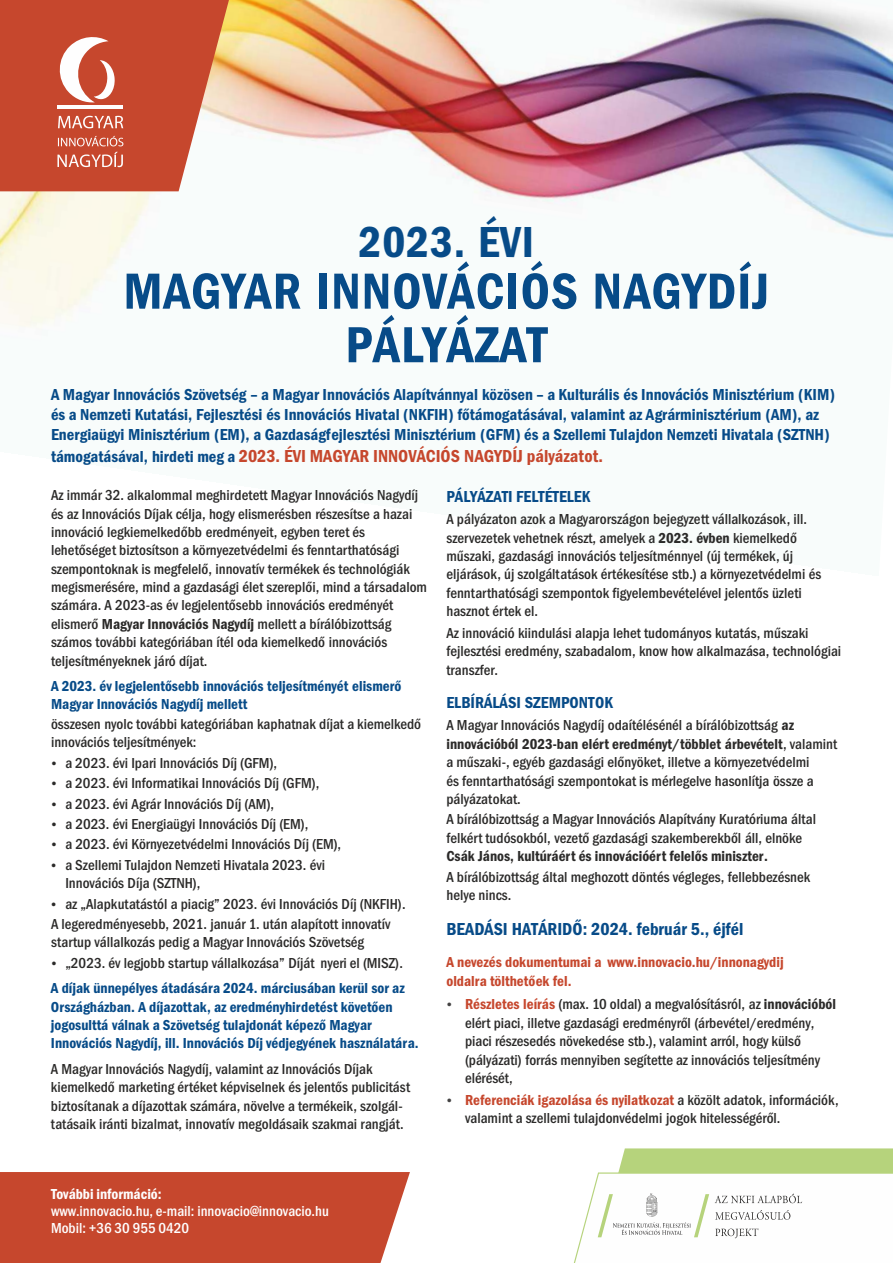
<style>
.page{position:relative;width:893px;height:1263px;background:#fff}
.page>*{position:absolute;margin:0;border:0;box-sizing:border-box;transform-origin:0 0}
.t1{font:600 condensed 52.5px/53.6px "Franklin Gothic";letter-spacing:.02em;color:#074b88;text-align:center}
.t2{font:600 condensed 45px "Franklin Gothic";letter-spacing:.02em;color:#074b88}
.t3{font:600 condensed 18px "Franklin Gothic";color:#c6472d}
.t4{font:600 condensed 18px "Franklin Gothic";color:#074b88}
.t5{font:600 condensed 16.5px/20.2px "Franklin Gothic";color:#074b88}
.t6{font:500 condensed 15px/18.3px "Franklin Gothic";color:#2b2a29}
.t7{font:600 condensed 15px/18.3px "Franklin Gothic";color:#074b88}
.t8{font:600 condensed 15px/18.3px "Franklin Gothic";color:#c6472d}
.t9{font:500 condensed 15px "Franklin Gothic";color:#fefefe}
.t10{font:600 condensed 15px "Franklin Gothic";color:#2b2a29}
.t11{font:600 condensed 15px "Franklin Gothic";color:#fefefe}
.s1{font-size:16.5px;color:#074b88}
.s2{font-weight:600}
.s3{font-weight:600;color:#c6472d}
</style>
<div class="page">
<img style="left:0;top:0;width:893px;height:327px">
<div style="left:0;top:1172px;width:410px;height:91px;background:#c6472d"></div>
<svg style="left:0;top:0;width:235px;height:191px;background:#cf664d"></svg>
<hr style="left:58px;top:106px;width:65px;height:3px;background:#fefefe">
<svg style="left:574px;top:1148px;width:319px;height:115px"></svg>
<h2 class="t2" style="left:359px;top:225px;width:177px">2023. ÉVI</h2>
<h1 class="t1" style="left:123px;top:268px;width:648px">MAGYAR INNOVÁCIÓS NAGYDÍJ<br>PÁLYÁZAT</h1>
<p class="t5" style="left:51px;top:386px;width:785px">A Magyar Innovációs Szövetség – a Magyar Innovációs Alapítvánnyal közösen – a Kulturális és Innovációs Minisztérium (KIM) és a Nemzeti Kutatási, Fejlesztési és Innovációs Hivatal (NKFIH) főtámogatásával, valamint az Agrárminisztérium (AM), az<br>Energiaügyi Minisztérium (EM), a Gazdaságfejlesztési Minisztérium (GFM) és a Szellemi Tulajdon Nemzeti Hivatala (SZTNH)</p>
<p class="t3" style="left:51px;top:449px;width:554px"><span class="s1">támogatásával, hirdeti meg a</span> 2023. ÉVI MAGYAR INNOVÁCIÓS NAGYDÍJ pályázatot.</p>
<p class="t6" style="left:51px;top:487px;width:378px">Az immár 32. alkalommal meghirdetett Magyar Innovációs Nagydíj és az Innovációs Díjak célja, hogy elismerésben részesítse a hazai innováció legkiemelkedőbb eredményeit, egyben teret és lehetőséget biztosítson a környezetvédelmi és fenntarthatósági szempontoknak is megfelelő, innovatív termékek és technológiák megismerésére, mind a gazdasági élet szereplői, mind a társadalom számára. A 2023-as év legjelentősebb innovációs eredményét elismerő <span class="s2">Magyar Innovációs Nagydíj</span> mellett a bírálóbizottság számos további kategóriában ítél oda kiemelkedő innovációs teljesítményeknek járó díjat.</p>
<p class="t7" style="left:51px;top:678px;width:352px">A 2023. év legjelentősebb innovációs teljesítményét elismerő<br>Magyar Innovációs Nagydíj mellett</p>
<p class="t6" style="left:51px;top:716px;width:372px">összesen nyolc további kategóriában kaphatnak díjat a kiemelkedő innovációs teljesítmények:</p>
<p class="t6" style="left:65px;top:754px;width:255px;line-height:20.4px">a 2023. évi Ipari Innovációs Díj (GFM),<br>a 2023. évi Informatikai Innovációs Díj (GFM),</p>
<p class="t6" style="left:65px;top:796px;width:210px">a 2023. évi Agrár Innovációs Díj (AM),</p>
<p class="t6" style="left:65px;top:815px;width:277px;line-height:20.4px">a 2023. évi Energiaügyi Innovációs Díj (EM),<br>a 2023. évi Környezetvédelmi Innovációs Díj (EM),</p>
<p class="t6" style="left:65px;top:857px;width:261px">a Szellemi Tulajdon Nemzeti Hivatala 2023. évi<br>Innovációs Díja (SZTNH),</p>
<p class="t6" style="left:65px;top:896px;width:342px">az „Alapkutatástól a piacig” 2023. évi Innovációs Díj (NKFIH).</p>
<p class="t6" style="left:51px;top:916px;width:341px">A legeredményesebb, 2021. január 1. után alapított innovatív startup vállalkozás pedig a Magyar Innovációs Szövetség</p>
<p class="t6" style="left:65px;top:955px;width:339px">„2023. év legjobb startup vállalkozása” Díját nyeri el (MISZ).</p>
<p class="t7" style="left:51px;top:980px;width:369px">A díjak ünnepélyes átadására 2024. márciusában kerül sor az Országházban. A díjazottak, az eredményhirdetést követően jogosulttá válnak a Szövetség tulajdonát képező Magyar Innovációs Nagydíj, ill. Innovációs Díj védjegyének használatára.</p>
<p class="t6" style="left:51px;top:1061px;width:361px">A Magyar Innovációs Nagydíj, valamint az Innovációs Díjak kiemelkedő marketing értéket képviselnek és jelentős publicitást biztosítanak a díjazottak számára, növelve a termékeik, szolgál&shy;tatásaik iránti bizalmat, innovatív megoldásaik szakmai rangját.</p>
<p class="t5" style="left:446px;top:487px;width:146px">PÁLYÁZATI FELTÉTELEK</p>
<p class="t6" style="left:446px;top:511px;width:376px">A pályázaton azok a Magyarországon bejegyzett vállalkozások, ill. szervezetek vehetnek részt, amelyek a <span class="s2">2023. évben</span> kiemelkedő műszaki, gazdasági innovációs teljesítménnyel (új termékek, új eljárások, új szolgáltatások értékesítése stb.) a környezetvédelmi és fenntarthatósági szempontok figyelembevételével jelentős üzleti hasznot értek el.</p>
<p class="t6" style="left:446px;top:625px;width:396px">Az innováció kiindulási alapja lehet tudományos kutatás, műszaki fejlesztési eredmény, szabadalom, know how alkalmazása, technológiai transzfer.</p>
<p class="t5" style="left:446px;top:694px;width:168px">ELBÍRÁLÁSI SZEMPONTOK</p>
<p class="t6" style="left:446px;top:717px;width:392px">A Magyar Innovációs Nagydíj odaítélésénél a bírálóbizottság <span class="s2">az innovációból 2023-ban elért eredményt/többlet árbevételt</span>, valamint a műszaki-, egyéb gazdasági előnyöket, illetve a környezetvédelmi<br>és fenntarthatósági szempontokat is mérlegelve hasonlítja össze a pályázatokat.</p>
<p class="t6" style="left:446px;top:811px;width:371px">A bírálóbizottság a Magyar Innovációs Alapítvány Kuratóriuma által felkért tudósokból, vezető gazdasági szakemberekből áll, elnöke</p>
<p class="t10" style="left:446px;top:851px;width:323px">Csák János, kultúráért és innovációért felelős miniszter.</p>
<p class="t6" style="left:446px;top:868px;width:365px">A bírálóbizottság által meghozott döntés végleges, fellebbezésnek helye nincs.</p>
<p class="t4" style="left:446px;top:923px;width:298px">BEADÁSI HATÁRIDŐ: 2024. február 5., éjfél</p>
<p class="t8" style="left:446px;top:954px;width:339px">A nevezés dokumentumai a www.innovacio.hu/innonagydij oldalra tölthetőek fel.</p>
<p class="t6" style="left:465px;top:996px;width:372px"><span class="s3">Részletes leírás</span> (max. 10 oldal) a megvalósításról, az <span class="s2">innovációból </span>elért piaci, illetve gazdasági eredményről (árbevétel/eredmény, piaci részesedés növekedése stb.), valamint arról, hogy külső (pályázati) forrás mennyiben segítette az innovációs teljesítmény elérését,</p>
<p class="t6" style="left:465px;top:1092px;width:375px"><span class="s3">Referenciák igazolása és nyilatkozat</span> a közölt adatok, információk, valamint a szellemi tulajdonvédelmi jogok hitelességéről.</p>
<p class="t11" style="left:51px;top:1188px;width:112px">További információ:</p>
<p class="t9" style="left:51px;top:1205px;width:279px">www.innovacio.hu, e-mail: innovacio@innovacio.hu</p>
<p class="t9" style="left:51px;top:1222px;width:140px">Mobil: +36 30 955 0420</p>
</div>
